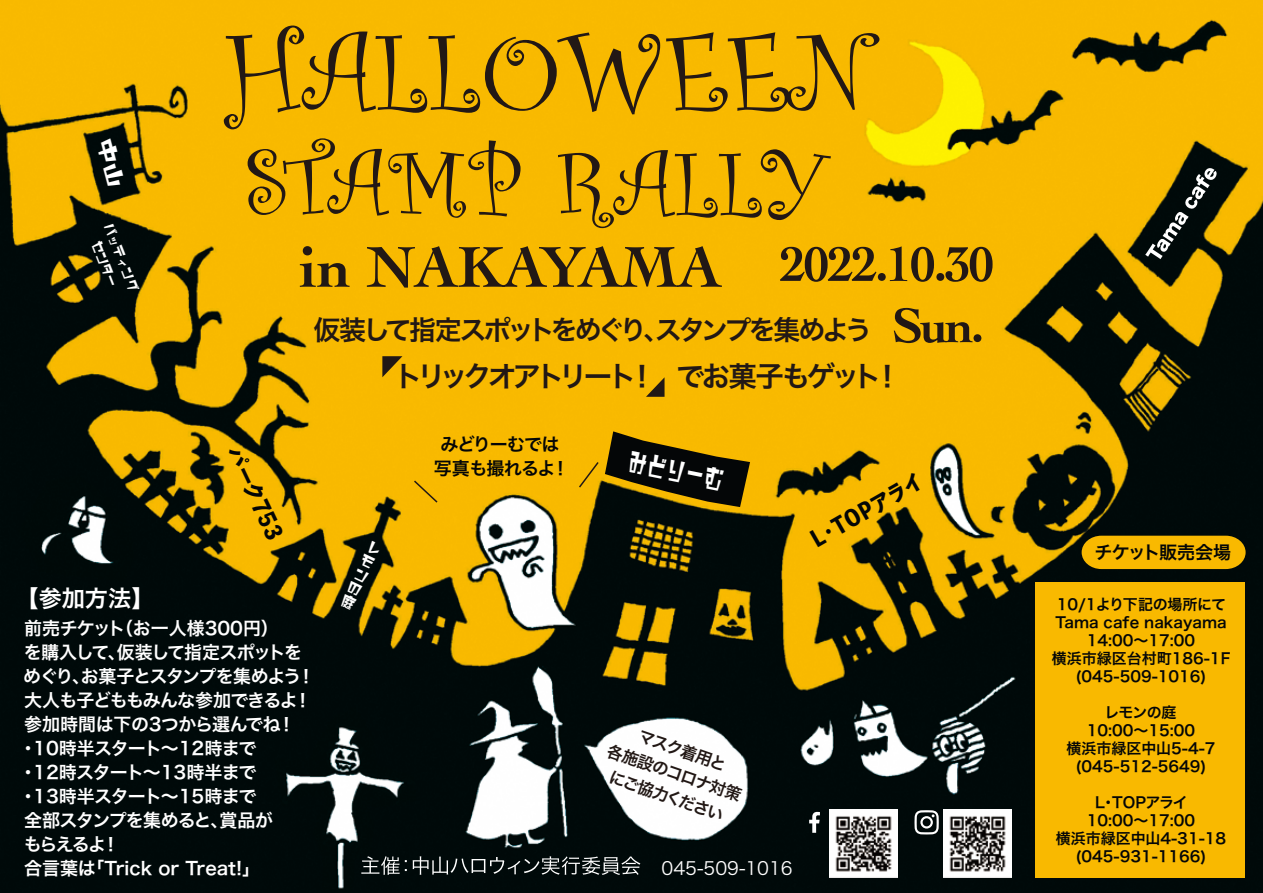
<style>
.page{position:relative;width:1263px;height:893px;background:#fff}
.page>*{position:absolute;margin:0;border:0;box-sizing:border-box;transform-origin:0 0}
.t1{font:700 60.45px "Cochin";color:#221815}
.t2{font:700 51px/61.2px "Cochin";letter-spacing:-.05em;color:#221815;text-align:right}
.t3{font:28.5px "Hira Kaku Pro W6";letter-spacing:-.14em;color:#221815}
.t4{font:27px "Hira Kaku Pro W6";letter-spacing:-.12em;color:#221815}
.t5{font:26.4px "TA F1 blockline";color:#fff;scale:.74 1}
.t6{font:23.1px "Hira Kaku Pro W6";color:#fff}
.t7{font:800 22.5px "Toppan Bunkyu Midashi Gothic Std N";color:#040607;scale:.92 1}
.t8{font:18px/24px "Hira Kaku Pro W6";letter-spacing:-.035em;color:#fff}
.t9{font:18px/24px "Hira Kaku Pro W6";letter-spacing:-.055em;color:#040607;text-align:center}
.t10{font:18px "Hira Kaku Pro W3";color:#fff}
.t11{font:16.5px/24px "Hira Kaku Pro W6";color:#221815;text-align:center}
.t12{font:15px/18px "Hira Kaku Pro W6";color:#040607;text-align:center}
.t13{font:15px/15px "TA F1 blockline";color:#fff;text-align:justify}
.t14{font:13.5px/18px "TA F1 blockline";color:#fff;text-align:center}
</style>
<div class="page">
<img style="left:0;top:0;width:1263px;height:893px">
<svg style="left:224px;top:26px;width:436px;height:103px;background:#d7a003"></svg>
<svg style="left:666px;top:32px;width:213px;height:80px;background:#cf9a03"></svg>
<svg style="left:248px;top:138px;width:272px;height:80px;background:#d09b03"></svg>
<svg style="left:558px;top:149px;width:273px;height:79px;background:#d59e03"></svg>
<svg style="left:361px;top:856px;width:46px;height:19px"></svg>
<svg style="left:413px;top:856px;width:227px;height:19px;background:#363d3d"></svg>
<svg style="left:382px;top:356px;width:20px;height:21px"></svg>
<svg style="left:646px;top:377px;width:18px;height:20px"></svg>
<svg style="left:412px;top:479px;width:27px;height:25px"></svg>
<svg style="left:577px;top:431px;width:173px;height:76px;background:#6a5204"></svg>
<div style="left:1035px;top:582px;width:209px;height:295px;background:#f9b900"></div>
<div style="left:1082px;top:536px;width:163px;height:33px;background:#f9b900"></div>
<svg style="left:809px;top:812px;width:11px;height:21px"></svg>
<img style="left:830px;top:809px;width:68px;height:68px">
<svg style="left:914px;top:810px;width:25px;height:24px"></svg>
<img style="left:944px;top:809px;width:68px;height:68px">
<svg style="left:1145px;top:168px;width:72px;height:91px;background:#554d23"></svg>
<svg style="left:96px;top:138px;width:30px;height:50px"></svg>
<p class="t14" style="left:117px;top:220px;width:75px;rotate:69deg">バッティングセンター</p>
<h1 class="t1" style="left:300px;top:226px;width:423px">in NAKAYAMA</h1>
<h3 class="t4" style="left:313px;top:305px;width:560px">仮装して指定スポットをめぐり、スタンプを集めよう</h3>
<h3 class="t3" style="left:394px;top:351px;width:509px">トリックオアトリート！　でお菓子もゲット！</h3>
<h2 class="t2" style="left:780px;top:231px;width:217px">2022.10.30<br>Sun.</h2>
<p class="t7" style="left:249px;top:440px;width:111px;rotate:65deg">パーク753</p>
<p class="t6" style="left:16px;top:578px;width:140px">【参加方法】</p>
<p class="t8" style="left:20px;top:615px;width:297px">前売チケット（お一人様300円）<br>を購入して、仮装して指定スポットをめぐり、お菓子とスタンプを集めよう！大人も子どももみんな参加できるよ！参加時間は下の3つから選んでね！・10時半スタート～12時まで<br>・12時スタート～13時半まで<br>・13時半スタート～15時まで<br>全部スタンプを集めると、賞品が<br>もらえるよ！<br>合言葉は「Trick or Treat!」</p>
<p class="t13" style="left:371px;top:538px;width:9px;rotate:26deg">レモンの庭</p>
<p class="t9" style="left:434px;top:432px;width:137px">みどりーむでは写真も撮れるよ！</p>
<h3 class="t5" style="left:631px;top:448px;width:133px;rotate:11deg">みどりーむ</h3>
<p class="t7" style="left:804px;top:526px;width:138px;rotate:-30deg">L・TOPアライ</p>
<p class="t11" style="left:619px;top:715px;width:143px;rotate:19deg">マスク着用と<br>各施設のコロナ対策にご協力ください</p>
<p class="t10" style="left:661px;top:852px;width:133px">045-509-1016</p>
<p class="t9" style="left:1094px;top:540px;width:138px">チケット販売会場</p>
<p class="t12" style="left:1052px;top:595px;width:180px">10/1より下記の場所にて<br>Tama cafe nakayama<br>14:00～17:00<br>横浜市緑区台村町186-1F (045-509-1016)</p>
<p class="t12" style="left:1066px;top:703px;width:150px">レモンの庭<br>10:00～15:00<br>横浜市緑区中山5-4-7 (045-512-5649)</p>
<p class="t12" style="left:1056px;top:793px;width:172px">L・TOPアライ<br>10:00～17:00<br>横浜市緑区中山4-31-18 (045-931-1166)</p>
</div>
